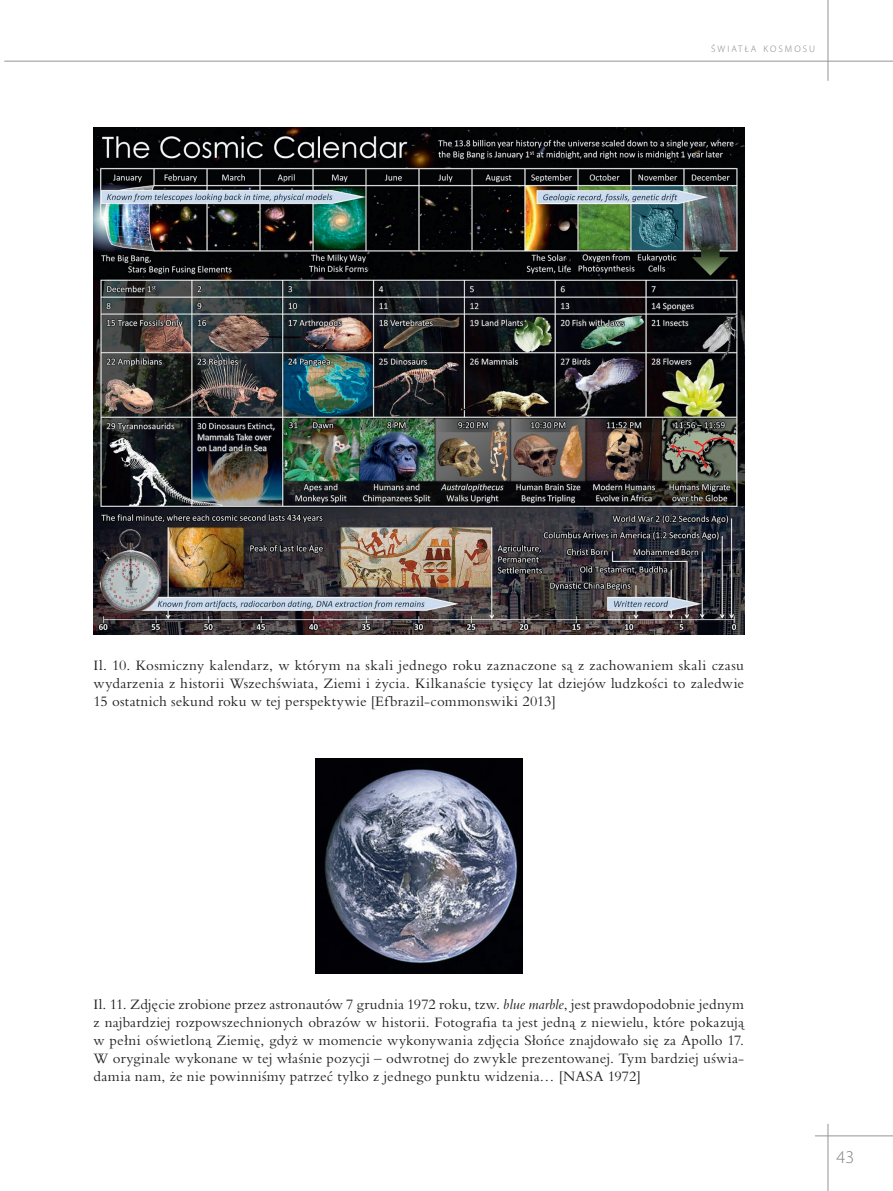
<style>
.page{position:relative;width:893px;height:1191px;background:#fff}
.page>*{position:absolute;margin:0;border:0;box-sizing:border-box;transform-origin:0 0}
.t1{font:300 18px "Myriad Pro";color:#808285}
.podpis_ilustracji{font:15px/18px "Bembo MT Pro";letter-spacing:.015em;color:#231f20;text-align:justify}
.t2{font:300 9.45px "Myriad Pro";color:#808285}
.s1{font-style:italic}
</style>
<div class="page">
<hr style="left:4px;top:61px;width:889px;height:1px;background:#939598">
<hr style="left:828px;top:0;width:1px;height:81px;background:#939598">
<hr style="left:828px;top:1123px;width:1px;height:68px;background:#939598">
<hr style="left:815px;top:1135px;width:78px;height:1px;background:#939598">
<img style="left:315px;top:758px;width:207px;height:215px">
<img style="left:94px;top:128px;width:650px;height:506px">
<p class="t2" style="left:711px;top:44px;width:60px">ŚWI AT ŁA ŚWI</p>
<p class="t2" style="left:785px;top:44px;width:32px">ATŁ A</p>
<p class="podpis_ilustracji" style="left:94px;top:656px;width:652px">Il. 10. Kosmiczny kalendarz, w którym na skali jednego roku zaznaczone są z zachowaniem skali czasu wydarzenia z historii Wszechświata, Ziemi i życia. Kilkanaście tysięcy lat dziejów ludzkości to zaledwie 15 ostatnich sekund roku w tej perspektywie [Efbrazil-commonswiki 2013]</p>
<p class="podpis_ilustracji" style="left:94px;top:995px;width:652px">Il. 11. Zdjęcie zrobione przez astronautów 7 grudnia 1972 roku, tzw. <span class="s1">blue marble</span>, jest prawdopodobnie jednym z najbardziej rozpowszechnionych obrazów w historii. Fotografia ta jest jedną z niewielu, które pokazują w pełni oświetloną Ziemię, gdyż w momencie wykonywania zdjęcia Słońce znajdowało się za Apollo 17.<br>W oryginale wykonane w tej właśnie pozycji – odwrotnej do zwykle prezentowanej. Tym bardziej uświa&shy;damia nam, że nie powinniśmy patrzeć tylko z jednego punktu widzenia… [NASA 1972]</p>
<p class="t1" style="left:837px;top:1147px;width:19px">43</p>
</div>
